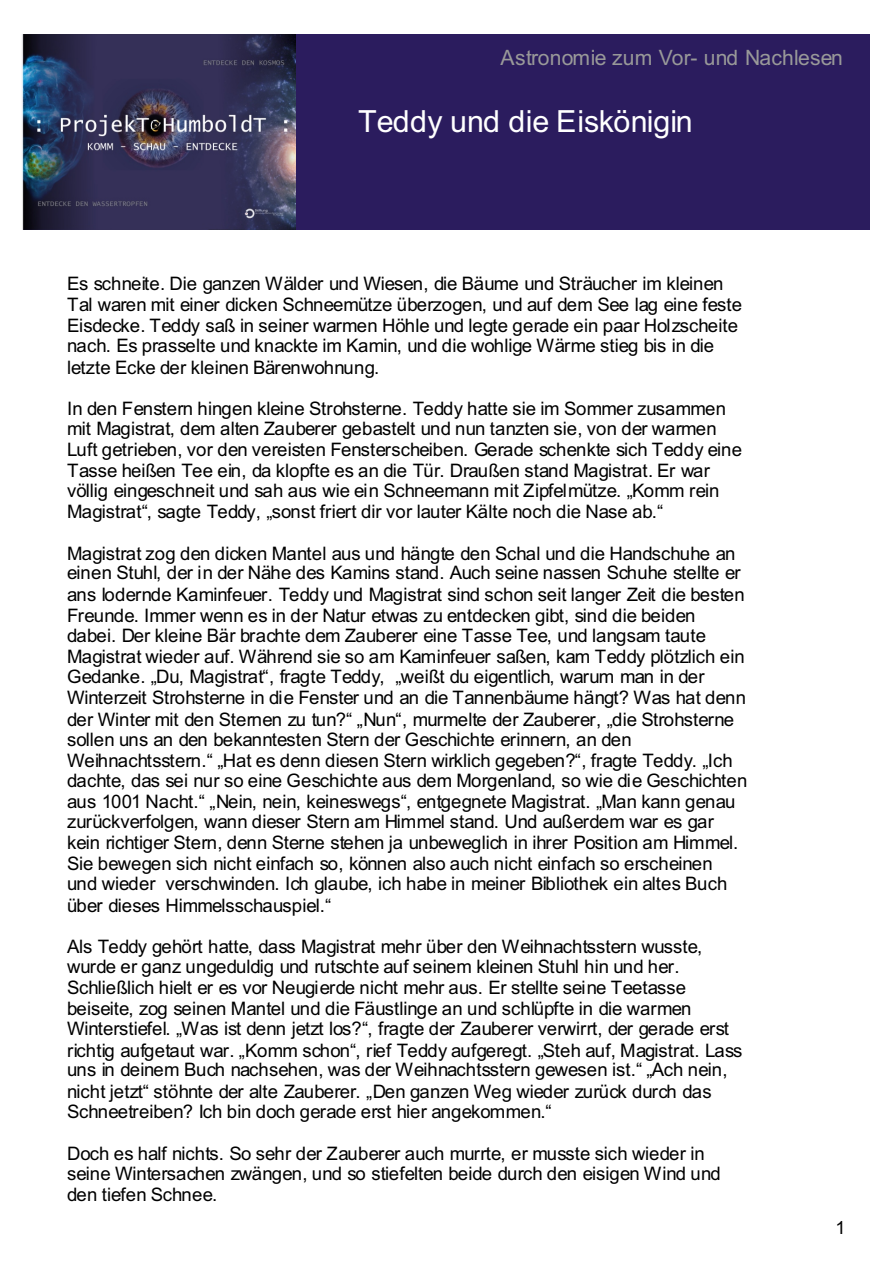
<style>
.page{position:relative;width:894px;height:1263px;background:#fff}
.page>*{position:absolute;margin:0;border:0;box-sizing:border-box;transform-origin:0 0}
.t1{font:30.45px "Arial";letter-spacing:-.005em;color:#fff}
.t2{font:21.15px "Arial";letter-spacing:.01em;color:#999}
.t3{font:18.6px/20.7px "Arial";letter-spacing:-.01em;color:#000}
.t4{font:18.15px "Arial";color:#000}
</style>
<div class="page">
<div style="left:22px;top:34px;width:847px;height:196px;background:#2b1c5e"></div>
<img style="left:22px;top:34px;width:274px;height:195px">
<p class="t2" style="left:501px;top:50px;width:344px">Astronomie zum Vor- und Nachlesen</p>
<h1 class="t1" style="left:358px;top:110px;width:336px">Teddy und die Eiskönigin</h1>
<p class="t3" style="left:67px;top:275px;width:676px">Es schneite. Die ganzen Wälder und Wiesen, die Bäume und Sträucher im kleinen Tal waren mit einer dicken Schneemütze überzogen, und auf dem See lag eine feste Eisdecke. Teddy saß in seiner warmen Höhle und legte gerade ein paar Holzscheite nach. Es prasselte und knackte im Kamin, und die wohlige Wärme stieg bis in die letzte Ecke der kleinen Bärenwohnung.</p>
<p class="t3" style="left:67px;top:400px;width:676px">In den Fenstern hingen kleine Strohsterne. Teddy hatte sie im Sommer zusammen mit Magistrat, dem alten Zauberer gebastelt und nun tanzten sie, von der warmen Luft getrieben, vor den vereisten Fensterscheiben. Gerade schenkte sich Teddy eine Tasse heißen Tee ein, da klopfte es an die Tür. Draußen stand Magistrat. Er war völlig eingeschneit und sah aus wie ein Schneemann mit Zipfelmütze. „Komm rein Magistrat“, sagte Teddy, „sonst friert dir vor lauter Kälte noch die Nase ab.“</p>
<p class="t3" style="left:67px;top:544px;width:682px">Magistrat zog den dicken Mantel aus und hängte den Schal und die Handschuhe an einen Stuhl, der in der Nähe des Kamins stand. Auch seine nassen Schuhe stellte er ans lodernde Kaminfeuer. Teddy und Magistrat sind schon seit langer Zeit die besten Freunde. Immer wenn es in der Natur etwas zu entdecken gibt, sind die beiden dabei. Der kleine Bär brachte dem Zauberer eine Tasse Tee, und langsam taute Magistrat wieder auf. Während sie so am Kaminfeuer saßen, kam Teddy plötzlich ein Gedanke. „Du, Magistrat“, fragte Teddy, „weißt du eigentlich, warum man in der Winterzeit Strohsterne in die Fenster und an die Tannenbäume hängt? Was hat denn der Winter mit den Sternen zu tun?“ „Nun“, murmelte der Zauberer, „die Strohsterne sollen uns an den bekanntesten Stern der Geschichte erinnern, an den Weihnachtsstern.“ „Hat es denn diesen Stern wirklich gegeben?“, fragte Teddy. „Ich dachte, das sei nur so eine Geschichte aus dem Morgenland, so wie die Geschichten aus 1001 Nacht.“ „Nein, nein, keineswegs“, entgegnete Magistrat. „Man kann genau zurückverfolgen, wann dieser Stern am Himmel stand. Und außerdem war es gar kein richtiger Stern, denn Sterne stehen ja unbeweglich in ihrer Position am Himmel.<br>Sie bewegen sich nicht einfach so, können also auch nicht einfach so erscheinen und wieder verschwinden. Ich glaube, ich habe in meiner Bibliothek ein altes Buch über dieses Himmelsschauspiel.“</p>
<p class="t3" style="left:67px;top:938px;width:677px">Als Teddy gehört hatte, dass Magistrat mehr über den Weihnachtsstern wusste, wurde er ganz ungeduldig und rutschte auf seinem kleinen Stuhl hin und her.<br>Schließlich hielt er es vor Neugierde nicht mehr aus. Er stellte seine Teetasse beiseite, zog seinen Mantel und die Fäustlinge an und schlüpfte in die warmen Winterstiefel. „Was ist denn jetzt los?“, fragte der Zauberer verwirrt, der gerade erst richtig aufgetaut war. „Komm schon“, rief Teddy aufgeregt. „Steh auf, Magistrat. Lass uns in deinem Buch nachsehen, was der Weihnachtsstern gewesen ist.“ „Ach nein, nicht jetzt“ stöhnte der alte Zauberer. „Den ganzen Weg wieder zurück durch das Schneetreiben? Ich bin doch gerade erst hier angekommen.“</p>
<p class="t3" style="left:67px;top:1145px;width:655px">Doch es half nichts. So sehr der Zauberer auch murrte, er musste sich wieder in seine Wintersachen zwängen, und so stiefelten beide durch den eisigen Wind und den tiefen Schnee.</p>
<p class="t4" style="left:835px;top:1221px;width:12px">1</p>
</div>
